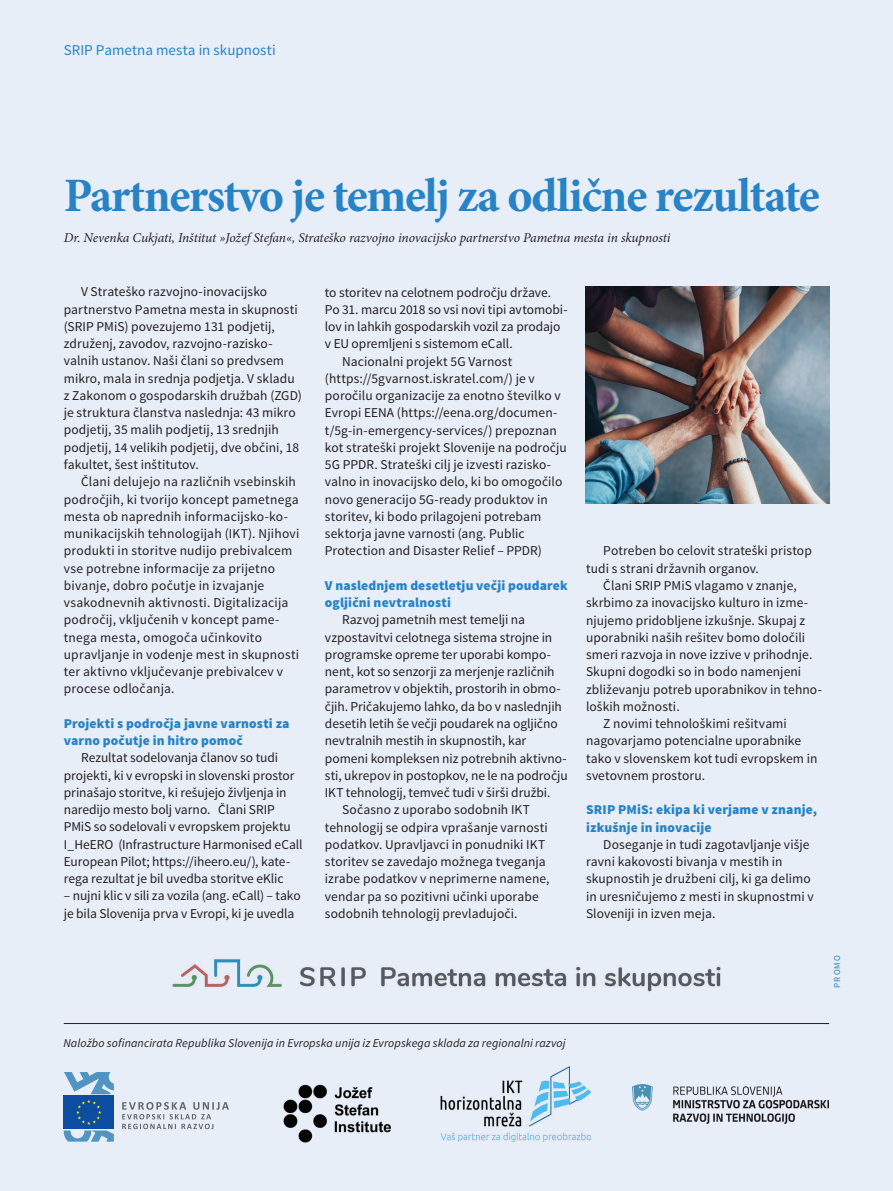
<style>
.page{position:relative;width:893px;height:1191px;background:#e8eef8}
.page>*{position:absolute;margin:0;border:0;box-sizing:border-box;transform-origin:0 0}
.t1{font:700 48px "Minion Pro";letter-spacing:-.03em;color:#2783c5}
.t2{font:15px "Source Sans Pro";letter-spacing:.005em;color:#2783c5}
.t3{font:13.5px/17.2px "Source Sans Pro";letter-spacing:.005em;color:#231f20}
.t4{font:900 13.5px/17.2px "Source Sans Pro";letter-spacing:.01em;color:#2783c5}
.t5{font:italic 13.5px "Minion Pro";letter-spacing:-.01em;color:#231f20}
.t6{font:italic 12px "Source Sans Pro";letter-spacing:.005em;color:#231f20}
.t7{font:9px "Source Sans Pro";letter-spacing:.115em;color:#2783c5}
</style>
<div class="page">
<img style="left:283px;top:1084px;width:109px;height:59px">
<svg style="left:122px;top:1102px;width:107px;height:27px"></svg>
<div style="left:64px;top:1095px;width:50px;height:34px;background:#0d4da1"></div>
<svg style="left:64px;top:1072px;width:50px;height:52px"></svg>
<svg style="left:64px;top:1130px;width:50px;height:11px"></svg>
<img style="left:441px;top:1066px;width:150px;height:76px">
<img style="left:632px;top:1085px;width:196px;height:38px">
<hr style="left:64px;top:1023px;width:765px;height:1px;background:#231f20">
<img style="left:172px;top:959px;width:549px;height:33px">
<img style="left:586px;top:287px;width:243px;height:216px">
<p class="t2" style="left:64px;top:41px;width:213px">SRIP Pametna mesta in skupnosti</p>
<h1 class="t1" style="left:64px;top:161px;width:758px">Partnerstvo je temelj za odlične rezultate</h1>
<p class="t5" style="left:64px;top:229px;width:608px">Dr. Nevenka Cukjati, Inštitut »Jožef Stefan«, Strateško razvojno inovacijsko partnerstvo Pametna mesta in skupnosti</p>
<p class="t3" style="left:64px;top:283px;width:239px;text-indent:17px">V Strateško razvojno-inovacijsko partnerstvo Pametna mesta in skupnosti (SRIP PMiS) povezujemo 131 podjetij, združenj, zavodov, razvojno-razisko&shy;valnih ustanov. Naši člani so predvsem mikro, mala in srednja podjetja. V skladu z Zakonom o gospodarskih družbah (ZGD) je struktura članstva naslednja: 43 mikro podjetij, 35 malih podjetij, 13 srednjih podjetij, 14 velikih podjetij, dve občini, 18 fakultet, šest inštitutov.</p>
<p class="t3" style="left:64px;top:473px;width:237px;text-indent:17px">Člani delujejo na različnih vsebinskih področjih, ki tvorijo koncept pametnega mesta ob naprednih informacijsko-ko&shy;munikacijskih tehnologijah (IKT). Njihovi produkti in storitve nudijo prebivalcem vse potrebne informacije za prijetno bivanje, dobro počutje in izvajanje vsakodnevnih aktivnosti. Digitalizacija področij, vključenih v koncept pame&shy;tnega mesta, omogoča učinkovito upravljanje in vodenje mest in skupnosti ter aktivno vključevanje prebivalcev v procese odločanja.</p>
<p class="t4" style="left:64px;top:715px;width:227px">Projekti s področja javne varnosti za varno počutje in hitro pomoč</p>
<p class="t3" style="left:64px;top:749px;width:240px;text-indent:17px">Rezultat sodelovanja članov so tudi projekti, ki v evropski in slovenski prostor prinašajo storitve, ki rešujejo življenja in naredijo mesto bolj varno. Člani SRIP PMiS so sodelovali v evropskem projektu I_HeERO (Infrastructure Harmonised eCall European Pilot; https://iheero.eu/), kate&shy;rega rezultat je bil uvedba storitve eKlic</p>
<p class="t3" style="left:64px;top:887px;width:238px">– nujni klic v sili za vozila (ang. eCall) – tako je bila Slovenija prva v Evropi, ki je uvedla</p>
<p class="t3" style="left:325px;top:284px;width:228px">to storitev na celotnem področju države.</p>
<p class="t3" style="left:325px;top:301px;width:244px">Po 31. marcu 2018 so vsi novi tipi avtomobi-</p>
<p class="t3" style="left:325px;top:318px;width:237px">lov in lahkih gospodarskih vozil za prodajo</p>
<p class="t3" style="left:325px;top:335px;width:189px">v EU opremljeni s sistemom eCall.</p>
<p class="t3" style="left:342px;top:353px;width:172px">Nacionalni projekt 5G Varnost</p>
<p class="t3" style="left:325px;top:370px;width:211px">(https://5gvarnost.iskratel.com/) je v</p>
<p class="t3" style="left:325px;top:387px;width:237px">poročilu organizacije za enotno številko v</p>
<p class="t3" style="left:325px;top:404px;width:234px">Evropi EENA (https://eena.org/documen-</p>
<p class="t3" style="left:325px;top:422px;width:233px">t/5g-in-emergency-services/) prepoznan</p>
<p class="t3" style="left:325px;top:439px;width:243px">kot strateški projekt Slovenije na področju</p>
<p class="t3" style="left:325px;top:456px;width:228px">5G PPDR. Strateški cilj je izvesti razisko-</p>
<p class="t3" style="left:325px;top:473px;width:239px">valno in inovacijsko delo, ki bo omogočilo</p>
<p class="t3" style="left:325px;top:491px;width:224px">novo generacijo 5G-ready produktov in</p>
<p class="t3" style="left:325px;top:508px;width:218px">storitev, ki bodo prilagojeni potrebam</p>
<p class="t3" style="left:325px;top:525px;width:201px">sektorja javne varnosti (ang. Public</p>
<p class="t3" style="left:325px;top:542px;width:219px">Protection and Disaster Relief – PPDR)</p>
<p class="t4" style="left:325px;top:577px;width:244px">V naslednjem desetletju večji poudarek ogljični nevtralnosti</p>
<p class="t3" style="left:342px;top:611px;width:184px">Razvoj pametnih mest temelji na</p>
<p class="t3" style="left:325px;top:629px;width:229px">vzpostavitvi celotnega sistema strojne in</p>
<p class="t3" style="left:325px;top:646px;width:227px">programske opreme ter uporabi kompo-</p>
<p class="t3" style="left:325px;top:663px;width:231px">nent, kot so senzorji za merjenje različnih</p>
<p class="t3" style="left:325px;top:680px;width:237px">parametrov v objektih, prostorih in obmo-</p>
<p class="t3" style="left:325px;top:698px;width:238px">čjih. Pričakujemo lahko, da bo v naslednjih</p>
<p class="t3" style="left:325px;top:715px;width:234px">desetih letih še večji poudarek na ogljično</p>
<p class="t3" style="left:325px;top:732px;width:203px">nevtralnih mestih in skupnostih, kar</p>
<p class="t3" style="left:325px;top:749px;width:243px">pomeni kompleksen niz potrebnih aktivno-</p>
<p class="t3" style="left:325px;top:767px;width:244px">sti, ukrepov in postopkov, ne le na področju</p>
<p class="t3" style="left:325px;top:784px;width:227px">IKT tehnologij, temveč tudi v širši družbi.</p>
<p class="t3" style="left:342px;top:801px;width:189px">Sočasno z uporabo sodobnih IKT</p>
<p class="t3" style="left:325px;top:818px;width:224px">tehnologij se odpira vprašanje varnosti</p>
<p class="t3" style="left:325px;top:836px;width:222px">podatkov. Upravljavci in ponudniki IKT</p>
<p class="t3" style="left:325px;top:853px;width:222px">storitev se zavedajo možnega tveganja</p>
<p class="t3" style="left:325px;top:870px;width:226px">izrabe podatkov v neprimerne namene,</p>
<p class="t3" style="left:325px;top:887px;width:215px">vendar pa so pozitivni učinki uporabe</p>
<p class="t3" style="left:325px;top:905px;width:194px">sodobnih tehnologij prevladujoči.</p>
<p class="t3" style="left:586px;top:542px;width:227px;text-indent:17px">Potreben bo celovit strateški pristop tudi s strani državnih organov.</p>
<p class="t3" style="left:603px;top:577px;width:195px">Člani SRIP PMiS vlagamo v znanje,</p>
<p class="t3" style="left:586px;top:594px;width:224px">skrbimo za inovacijsko kulturo in izme-</p>
<p class="t3" style="left:586px;top:611px;width:221px">njujemo pridobljene izkušnje. Skupaj z</p>
<p class="t3" style="left:586px;top:629px;width:221px">uporabniki naših rešitev bomo določili</p>
<p class="t3" style="left:586px;top:646px;width:228px">smeri razvoja in nove izzive v prihodnje.</p>
<p class="t3" style="left:586px;top:663px;width:217px">Skupni dogodki so in bodo namenjeni</p>
<p class="t3" style="left:586px;top:680px;width:237px">zbliževanju potreb uporabnikov in tehno-</p>
<p class="t3" style="left:586px;top:698px;width:95px">loških možnosti.</p>
<p class="t3" style="left:603px;top:715px;width:185px">Z novimi tehnološkimi rešitvami</p>
<p class="t3" style="left:586px;top:732px;width:217px">nagovarjamo potencialne uporabnike</p>
<p class="t3" style="left:586px;top:749px;width:233px">tako v slovenskem kot tudi evropskem in</p>
<p class="t3" style="left:586px;top:767px;width:121px">svetovnem prostoru.</p>
<p class="t4" style="left:586px;top:802px;width:233px">SRIP PMiS: ekipa ki verjame v znanje, izkušnje in inovacije</p>
<p class="t3" style="left:586px;top:836px;width:229px;text-indent:17px">Doseganje in tudi zagotavljanje višje ravni kakovosti bivanja v mestih in skupnostih je družbeni cilj, ki ga delimo in uresničujemo z mesti in skupnostmi v Sloveniji in izven meja.</p>
<p class="t7" style="left:832px;top:987px;width:34px;rotate:-90deg">PROMO</p>
<p class="t6" style="left:63px;top:1036px;width:504px">Naložbo sofinancirata Republika Slovenija in Evropska unija iz Evropskega sklada za regionalni razvoj</p>
</div>
